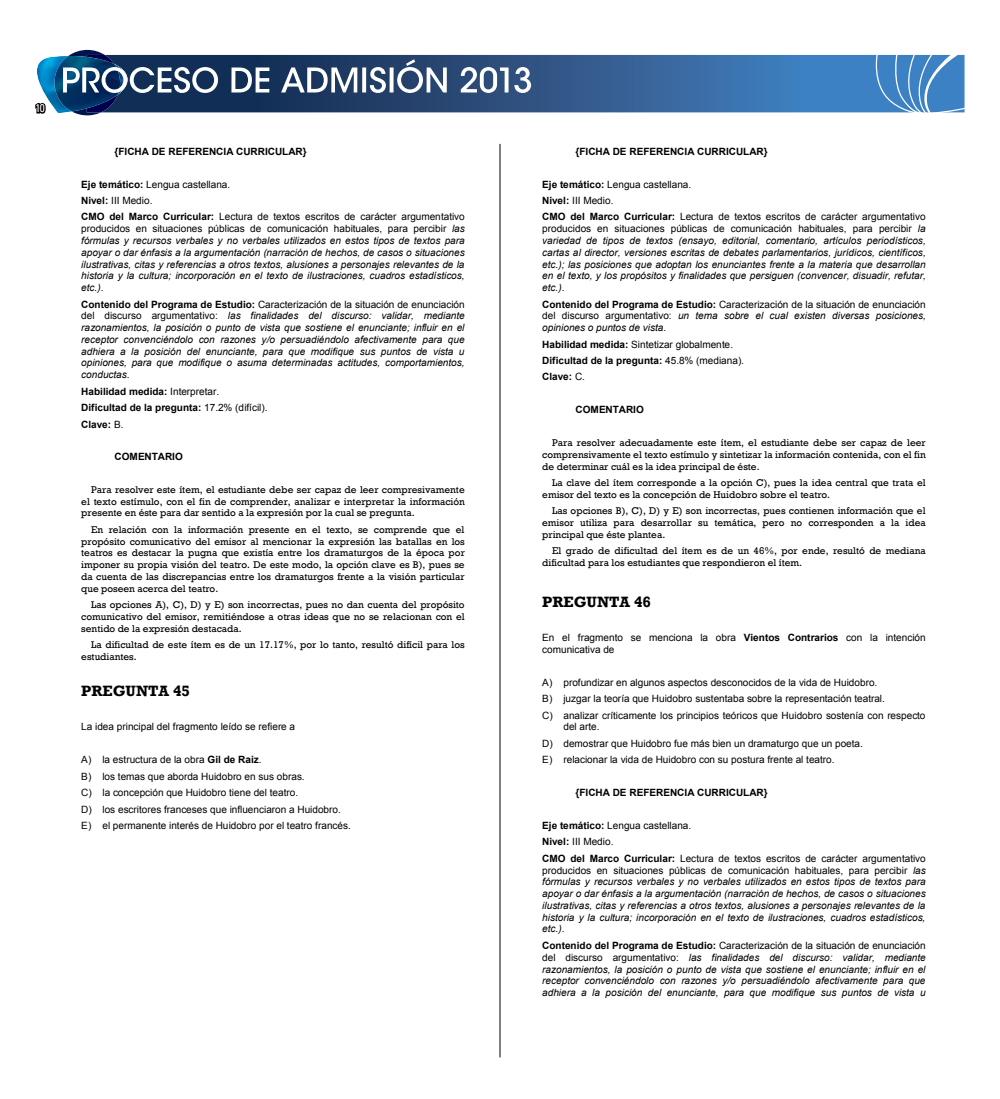
<style>
.page{position:relative;width:1000px;height:1099px;background:#fff}
.page>*{position:absolute;margin:0;border:0;box-sizing:border-box;transform-origin:0 0}
.t1{font:700 15.25px "Rockwell";color:#000}
.t2{font:condensed 11.25px "Univers LT Std";color:#fff}
.t3{font:italic 10px/11.8px "Arial";letter-spacing:-.005em;color:#000;text-align:justify}
.t4{font:10px/11.8px "Rockwell";color:#000;text-align:justify}
.t5{font:10px/16.5px "Arial";color:#000}
.t6{font:700 10px/16.5px "Arial";color:#000}
.s1{font-weight:700}
.s2{font-style:normal}
.s3{font-weight:700;font-style:normal}
.s4{font-weight:400}
.s5{font-style:italic}
</style>
<div class="page">
<svg style="left:218px;top:55px;width:652px;height:57px;background:#305c90"></svg>
<svg style="left:231px;top:67px;width:38px;height:25px"></svg>
<svg style="left:281px;top:67px;width:76px;height:25px"></svg>
<svg style="left:362px;top:67px;width:4px;height:25px"></svg>
<svg style="left:370px;top:67px;width:16px;height:26px"></svg>
<svg style="left:389px;top:67px;width:4px;height:25px"></svg>
<svg style="left:397px;top:59px;width:49px;height:34px"></svg>
<svg style="left:460px;top:67px;width:48px;height:26px"></svg>
<svg style="left:514px;top:67px;width:17px;height:26px"></svg>
<svg style="left:870px;top:55px;width:94px;height:57px;background:#4f8dc9"></svg>
<svg style="left:35px;top:50px;width:183px;height:65px"></svg>
<hr style="left:499px;top:144px;width:1px;height:913px;background:#000">
<p class="t2" style="left:35px;top:101px;width:11px">10</p>
<p class="t6" style="left:114px;top:143px;width:193px">{FICHA DE REFERENCIA CURRICULAR}</p>
<p class="t5" style="left:81px;top:176px;width:385px"><span class="s1">Eje temático:</span> Lengua castellana.<br><span class="s1">Nivel:</span> III Medio.<br><span class="s1">CMO del Marco Curricular:</span> Lectura de textos escritos de carácter argumentativo</p>
<p class="t3" style="left:81px;top:223px;width:385px"><span class="s2">producidos en situaciones públicas de comunicación habituales, para percibir</span> las fórmulas y recursos verbales y no verbales utilizados en estos tipos de textos para apoyar o dar énfasis a la argumentación (narración de hechos, de casos o situaciones ilustrativas, citas y referencias a otros textos, alusiones a personajes relevantes de la historia y la cultura; incorporación en el texto de ilustraciones, cuadros estadísticos, etc.)<span class="s2">.</span></p>
<p class="t3" style="left:81px;top:298px;width:385px"><span class="s3">Contenido del Programa de Estudio:</span> <span class="s2">Caracterización de la situación de enunciación del discurso argumentativo:</span> las finalidades del discurso: validar, mediante razonamientos, la posición o punto de vista que sostiene el enunciante; influir en el receptor convenciéndolo con razones y/o persuadiéndolo afectivamente para que adhiera a la posición del enunciante, para que modifique sus puntos de vista u opiniones, para que modifique o asuma determinadas actitudes, comportamientos, conductas<span class="s2">.</span></p>
<p class="t6" style="left:81px;top:383px;width:188px">Habilidad medida: <span class="s4">Interpretar.<br></span>Dificultad de la pregunta: <span class="s4">17.2% (difícil).<br></span>Clave: <span class="s4">B.</span></p>
<p class="t6" style="left:114px;top:448px;width:70px">COMENTARIO</p>
<p class="t4" style="left:81px;top:484px;width:385px;text-indent:10px">Para resolver este ítem, el estudiante debe ser capaz de leer compresivamente el texto estímulo, con el fin de comprender, analizar e interpretar la información presente en éste para dar sentido a la expresión por la cual se pregunta.</p>
<p class="t4" style="left:81px;top:523px;width:385px;text-indent:10px">En relación con la información presente en el texto, se comprende que el propósito comunicativo del emisor al mencionar la expresión las batallas en los teatros es destacar la pugna que existía entre los dramaturgos de la época por imponer su propia visión del teatro. De este modo, la opción clave es B), pues se da cuenta de las discrepancias entre los dramaturgos frente a la visión particular que poseen acerca del teatro.</p>
<p class="t4" style="left:81px;top:599px;width:385px;text-indent:10px">Las opciones A), C), D) y E) son incorrectas, pues no dan cuenta del propósito comunicativo del emisor, remitiéndose a otras ideas que no se relacionan con el sentido de la expresión destacada.</p>
<p class="t4" style="left:81px;top:639px;width:385px;text-indent:10px">La dificultad de este ítem es de un 17.17%, por lo tanto, resultó difícil para los estudiantes.</p>
<h1 class="t1" style="left:81px;top:682px;width:110px">PREGUNTA 45</h1>
<p class="t5" style="left:81px;top:718px;width:215px">La idea principal del fragmento leído se refiere a</p>
<p class="t5" style="left:81px;top:751px;width:271px">A) la estructura de la obra <span class="s1">Gil de Raiz</span>.<br>B) los temas que aborda Huidobro en sus obras.<br>C) la concepción que Huidobro tiene del teatro.<br>D) los escritores franceses que influenciaron a Huidobro.<br>E) el permanente interés de Huidobro por el teatro francés.</p>
<p class="t6" style="left:575px;top:143px;width:193px">{FICHA DE REFERENCIA CURRICULAR}</p>
<p class="t5" style="left:542px;top:176px;width:385px"><span class="s1">Eje temático:</span> Lengua castellana.<br><span class="s1">Nivel:</span> III Medio.<br><span class="s1">CMO del Marco Curricular:</span> Lectura de textos escritos de carácter argumentativo</p>
<p class="t3" style="left:542px;top:223px;width:385px"><span class="s2">producidos en situaciones públicas de comunicación habituales, para percibir</span> la variedad de tipos de textos (ensayo, editorial, comentario, artículos periodísticos, cartas al director, versiones escritas de debates parlamentarios, jurídicos, científicos, etc.); las posiciones que adoptan los enunciantes frente a la materia que desarrollan en el texto, y los propósitos y finalidades que persiguen (convencer, disuadir, refutar, etc.)<span class="s2">.</span></p>
<p class="t5" style="left:542px;top:298px;width:385px;line-height:11.8px;text-align:justify"><span class="s1">Contenido del Programa de Estudio:</span> Caracterización de la situación de enunciación del discurso argumentativo: <span class="s5">un tema sobre el cual existen diversas posiciones, opiniones o puntos de vista</span>.</p>
<p class="t6" style="left:542px;top:336px;width:203px">Habilidad medida: <span class="s4">Sintetizar globalmente.<br></span>Dificultad de la pregunta: <span class="s4">45.8% (mediana).<br></span>Clave: <span class="s4">C.</span></p>
<p class="t6" style="left:575px;top:402px;width:70px">COMENTARIO</p>
<p class="t4" style="left:542px;top:437px;width:385px;text-indent:10px">Para resolver adecuadamente este ítem, el estudiante debe ser capaz de leer comprensivamente el texto estímulo y sintetizar la información contenida, con el fin de determinar cuál es la idea principal de éste.</p>
<p class="t4" style="left:542px;top:477px;width:385px;text-indent:10px">La clave del ítem corresponde a la opción C), pues la idea central que trata el emisor del texto es la concepción de Huidobro sobre el teatro.</p>
<p class="t4" style="left:542px;top:505px;width:385px;text-indent:10px">Las opciones B), C), D) y E) son incorrectas, pues contienen información que el emisor utiliza para desarrollar su temática, pero no corresponden a la idea principal que éste plantea.</p>
<p class="t4" style="left:542px;top:545px;width:385px;text-indent:10px">El grado de dificultad del ítem es de un 46%, por ende, resultó de mediana dificultad para los estudiantes que respondieron el ítem.</p>
<h1 class="t1" style="left:542px;top:592px;width:110px">PREGUNTA 46</h1>
<p class="t5" style="left:542px;top:631px;width:385px;line-height:11.8px">En el fragmento se menciona la obra <span class="s1">Vientos Contrarios</span> con la intención comunicativa de</p>
<p class="t5" style="left:542px;top:674px;width:384px">A) profundizar en algunos aspectos desconocidos de la vida de Huidobro.<br>B) juzgar la teoría que Huidobro sustentaba sobre la representación teatral.<br>C) analizar críticamente los principios teóricos que Huidobro sostenía con respecto</p>
<p class="t5" style="left:542px;top:718px;width:322px;text-indent:21px">del arte.<br>D) demostrar que Huidobro fue más bien un dramaturgo que un poeta.<br>E) relacionar la vida de Huidobro con su postura frente al teatro.</p>
<p class="t6" style="left:575px;top:784px;width:193px">{FICHA DE REFERENCIA CURRICULAR}</p>
<p class="t5" style="left:542px;top:817px;width:385px"><span class="s1">Eje temático:</span> Lengua castellana.<br><span class="s1">Nivel:</span> III Medio.<br><span class="s1">CMO del Marco Curricular:</span> Lectura de textos escritos de carácter argumentativo</p>
<p class="t3" style="left:542px;top:864px;width:385px"><span class="s2">producidos en situaciones públicas de comunicación habituales, para percibir</span> las fórmulas y recursos verbales y no verbales utilizados en estos tipos de textos para apoyar o dar énfasis a la argumentación (narración de hechos, de casos o situaciones ilustrativas, citas y referencias a otros textos, alusiones a personajes relevantes de la historia y la cultura; incorporación en el texto de ilustraciones, cuadros estadísticos, etc.)<span class="s2">.</span></p>
<p class="t3" style="left:542px;top:939px;width:385px"><span class="s3">Contenido del Programa de Estudio:</span> <span class="s2">Caracterización de la situación de enunciación del discurso argumentativo:</span> las finalidades del discurso: validar, mediante razonamientos, la posición o punto de vista que sostiene el enunciante; influir en el receptor convenciéndolo con razones y/o persuadiéndolo afectivamente para que adhiera a la posición del enunciante, para que modifique sus puntos de vista u</p>
</div>
